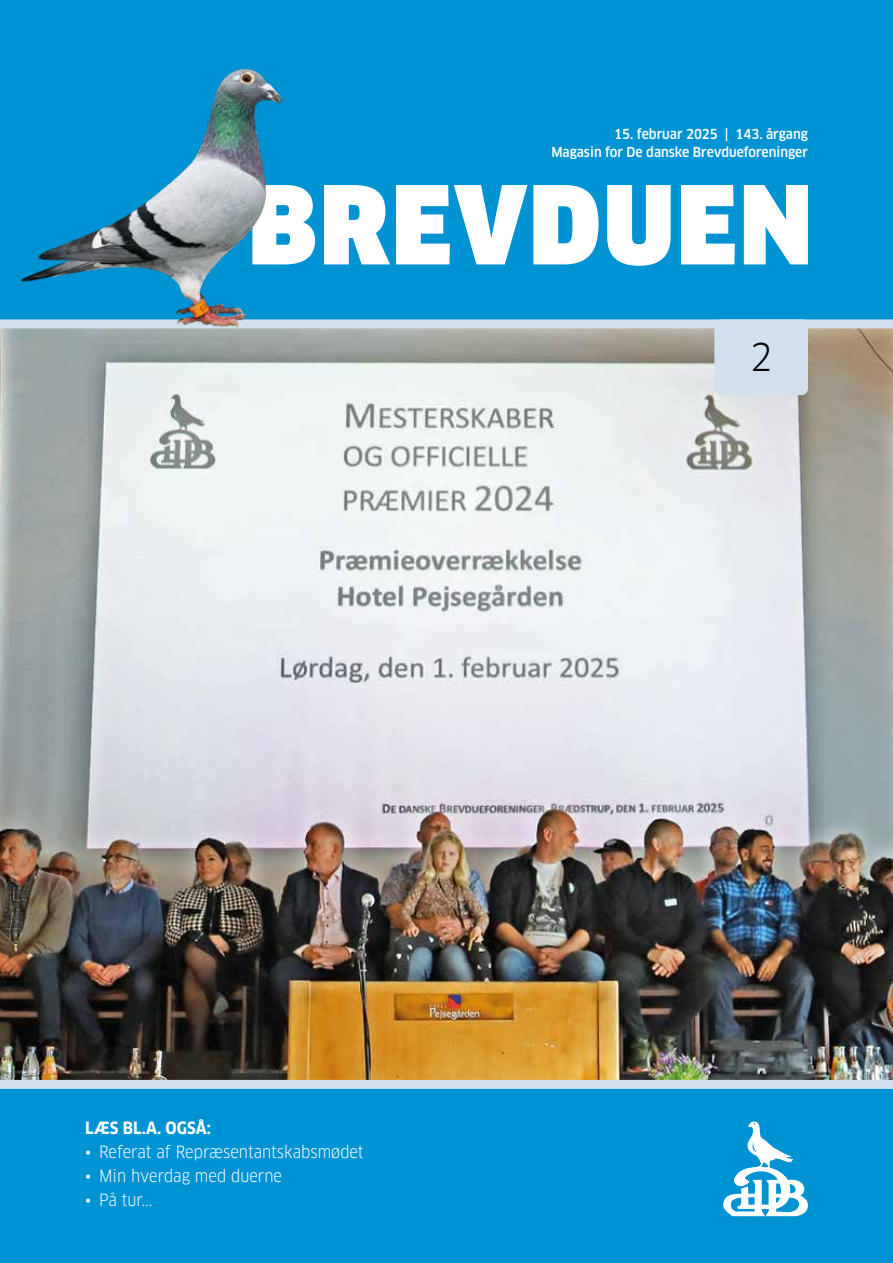
<style>
.page{position:relative;width:893px;height:1263px;background:#fff}
.page>*{position:absolute;margin:0;border:0;box-sizing:border-box;transform-origin:0 0}
.t1{font:condensed 37.5px "Clan OT";color:#000}
.t2{font:condensed 16.5px "Clan OT";color:#fff}
.t3{font:700 condensed 16.5px "Clan OT";letter-spacing:.01em;color:#fff}
.t4{font:500 condensed 13.5px/18px "Clan OT";color:#fff;text-align:right}
</style>
<div class="page">
<img style="left:0;top:328px;width:893px;height:752px">
<div style="left:0;top:1084px;width:893px;height:179px;background:#0093d3"></div>
<div style="left:0;top:0;width:893px;height:324px;background:#0093d3"></div>
<div style="left:714px;top:319px;width:94px;height:76px;background:#d2dfed;border-radius:6px"></div>
<div style="left:0;top:1080px;width:893px;height:9px;background:#d2dfed"></div>
<svg style="left:397px;top:185px;width:411px;height:81px"></svg>
<svg style="left:723px;top:1121px;width:85px;height:95px"></svg>
<div style="left:0;top:319px;width:893px;height:9px;background:#d2dfed"></div>
<img style="left:18px;top:68px;width:379px;height:264px">
<p class="t4" style="left:551px;top:125px;width:258px">15. februar 2025 | 143. årgang<br>Magasin for De danske Brevdueforeninger</p>
<h1 class="t1" style="left:750px;top:335px;width:24px">2</h1>
<p class="t3" style="left:85px;top:1119px;width:127px">LÆS BL.A. OGSÅ:</p>
<p class="t2" style="left:85px;top:1142px;width:280px">• Referat af Repræsentantskabsmødet</p>
<p class="t2" style="left:85px;top:1166px;width:199px">• Min hverdag med duerne</p>
<p class="t2" style="left:85px;top:1190px;width:69px">• På tur...</p>
</div>
